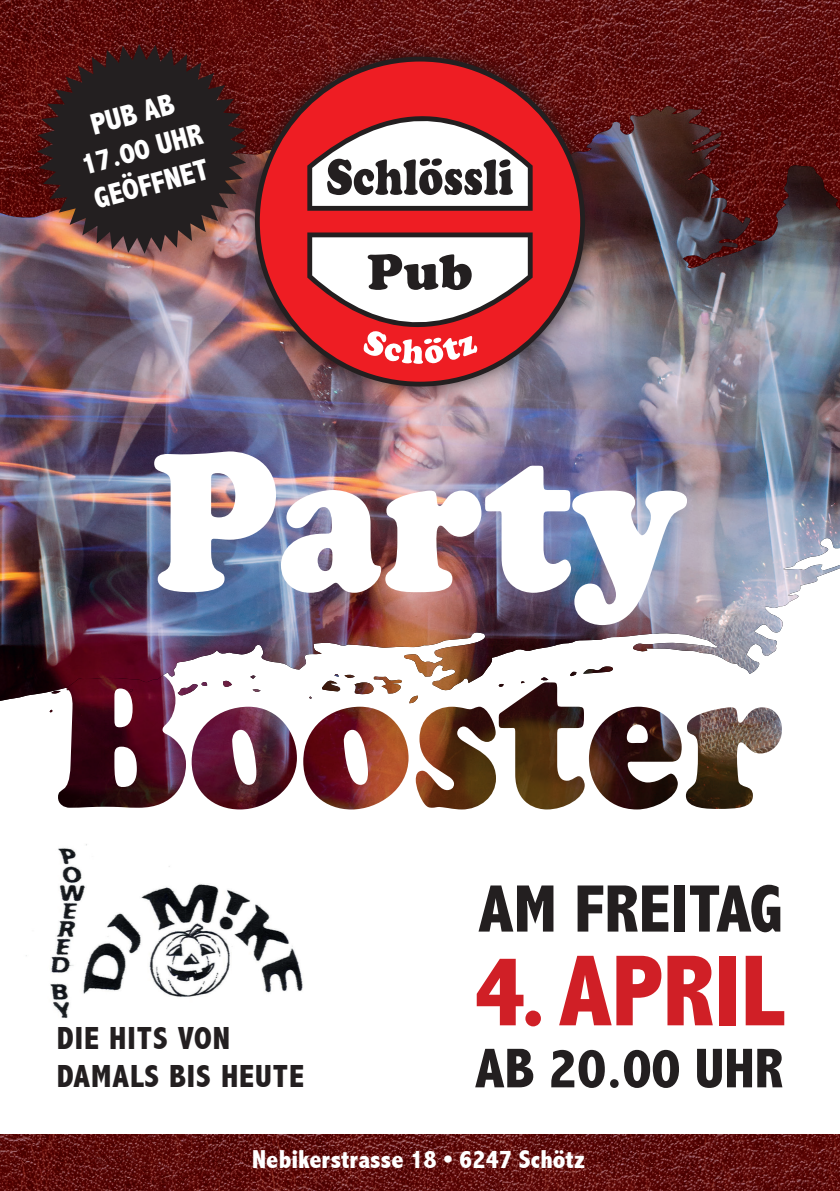
<style>
.page{position:relative;width:840px;height:1191px;background:#fff}
.page>*{position:absolute;margin:0;border:0;box-sizing:border-box;transform-origin:0 0}
.t1{font:800 condensed 102px "Abadi";color:#d01f26}
.t2{font:800 condensed 67.6px "Abadi";color:#231f20}
.t3{font:800 condensed 56.6px "Abadi";color:#231f20}
.t4{font:800 condensed 32px/38.4px "Abadi";letter-spacing:.03em;color:#231f20}
.t5{font:800 condensed 30px/36px "Abadi";color:#fff;text-align:center}
.t6{font:800 condensed 26px "Abadi";color:#fff}
</style>
<div class="page">
<img style="left:0;top:0;width:839px;height:106px">
<svg style="left:740px;top:712px;width:41px;height:96px"></svg>
<img style="left:58px;top:712px;width:682px;height:97px">
<img style="left:0;top:106px;width:839px;height:606px">
<img style="left:601px;top:108px;width:62px;height:88px">
<div style="left:238px;top:40px;width:363px;height:363px;background:#231f20;opacity:.75"></div>
<div style="left:255px;top:57px;width:329px;height:329px;background:#231f20;border-radius:50%"></div>
<div style="left:260px;top:62px;width:320px;height:320px;background:#ee1d23;border-radius:50%"></div>
<svg style="left:307px;top:96px;width:233px;height:115px"></svg>
<svg style="left:307px;top:232px;width:225px;height:132px"></svg>
<div style="left:30px;top:37px;width:232px;height:232px;background:#231f20;opacity:.22"></div>
<svg style="left:37px;top:44px;width:210px;height:210px;background:#422827"></svg>
<img style="left:154px;top:451px;width:532px;height:174px">
<img style="left:0;top:1134px;width:839px;height:57px">
<img style="left:26px;top:844px;width:277px;height:174px">
<p class="t5" style="left:68px;top:113px;width:126px;rotate:-15deg">PUB AB<br>17.00 UHR<br>GEÖFFNET</p>
<p class="t4" style="left:57px;top:1019px;width:249px">DIE HITS VON<br>DAMALS BIS HEUTE</p>
<h2 class="t2" style="left:478px;top:870px;width:306px">AM FREITAG</h2>
<h1 class="t1" style="left:473px;top:932px;width:311px">4. APRIL</h1>
<h3 class="t3" style="left:474px;top:1035px;width:309px">AB 20.00 UHR</h3>
<p class="t6" style="left:252px;top:1144px;width:334px">Nebikerstrasse 18 • 6247 Schötz</p>
</div>
